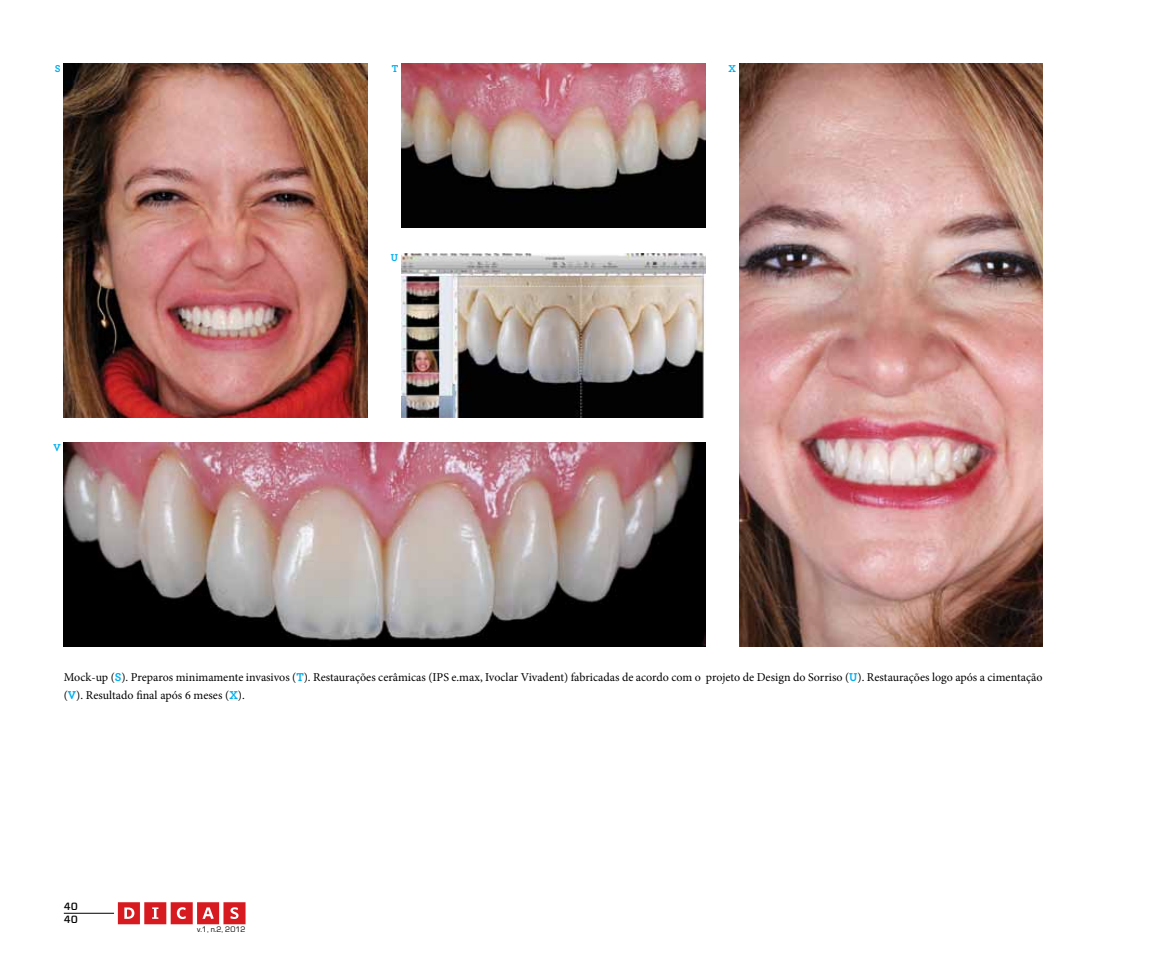
<style>
.page{position:relative;width:1149px;height:957px;background:#fff}
.page>*{position:absolute;margin:0;border:0;box-sizing:border-box;transform-origin:0 0}
.t1{font:12px/18px "Minion Pro";color:#000}
.t2{font:700 10.5px "Archer Pro";color:#00aeef}
.t3{font:500 10.5px/13.5px "Forza";color:#000}
.t4{font:8.25px "Eurostile";color:#000}
.s1{font-family:"Archer Pro";font-weight:700;color:#00aeef}
</style>
<div class="page">
<svg style="left:118px;top:902px;width:127px;height:22px"></svg>
<hr style="left:64px;top:913px;width:50px;height:1px;background:#000">
<img style="left:64px;top:443px;width:640px;height:203px">
<img style="left:739px;top:64px;width:303px;height:582px">
<img style="left:64px;top:64px;width:303px;height:354px">
<img style="left:401px;top:64px;width:303px;height:164px">
<img style="left:401px;top:253px;width:303px;height:165px">
<p class="t2" style="left:55px;top:60px;width:7px">S</p>
<p class="t2" style="left:53px;top:439px;width:9px">V</p>
<p class="t2" style="left:391px;top:60px;width:8px">T</p>
<p class="t2" style="left:728px;top:60px;width:9px">X</p>
<p class="t2" style="left:391px;top:250px;width:9px">U</p>
<p class="t1" style="left:64px;top:668px;width:979px">Mock-up (<span class="s1">S</span>). Preparos minimamente invasivos (<span class="s1">T</span>). Restaurações cerâmicas (IPS e.max, Ivoclar Vivadent) fabricadas de acordo com o projeto de Design do Sorriso (<span class="s1">U</span>). Restaurações logo após a cimentação (<span class="s1">V</span>). Resultado final após 6 meses (<span class="s1">X</span>).</p>
<p class="t3" style="left:64px;top:899px;width:16px">40<br>40</p>
<p class="t4" style="left:197px;top:925px;width:50px">v.1, n.2, 2012</p>
</div>
